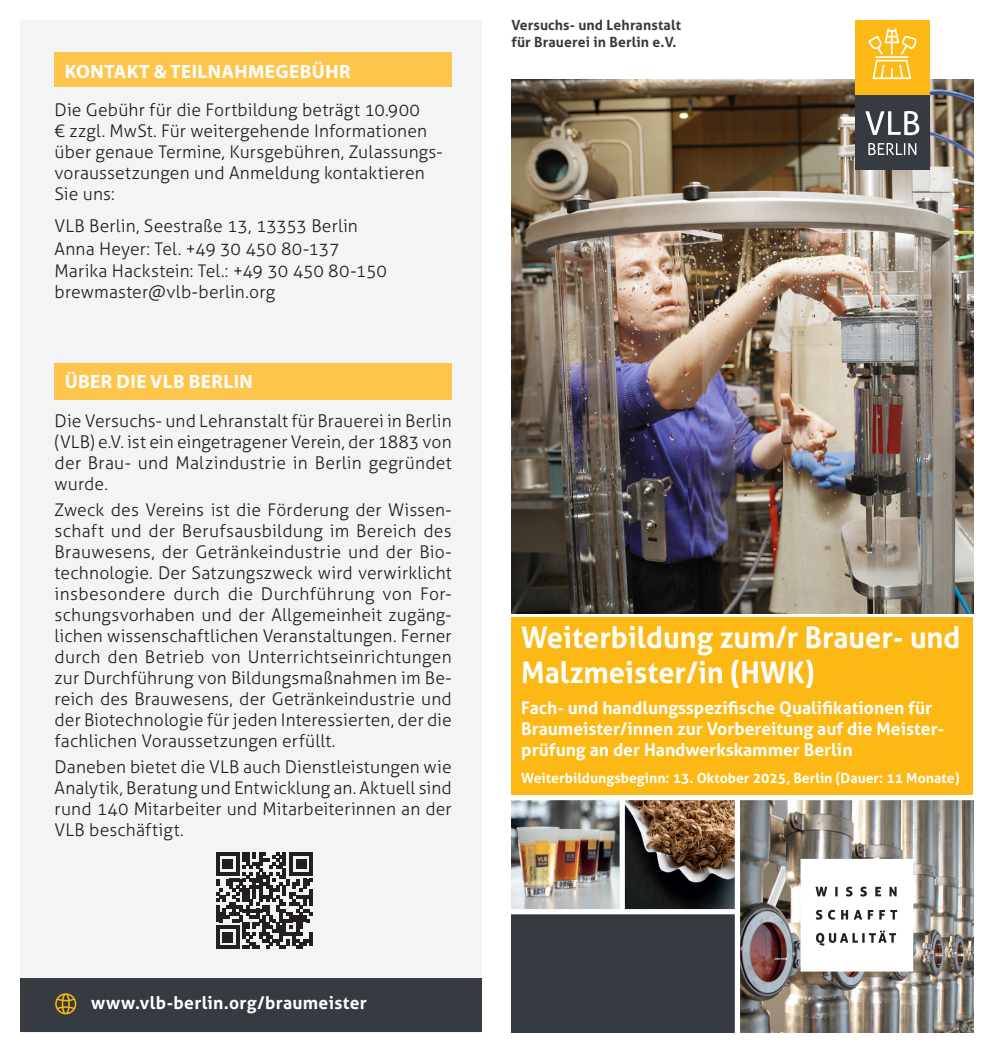
<style>
.page{position:relative;width:993px;height:1052px;background:#fff}
.page>*{position:absolute;margin:0;border:0;box-sizing:border-box;transform-origin:0 0}
.t1{font:700 29.75px/35.7px "Aller";color:#fff}
.Headline1{font:700 19.25px "Myriad Pro";letter-spacing:.02em;color:#fff}
.Fließtext{font:300 17.5px/21px "Aller";letter-spacing:.005em;color:#231f20;text-align:justify}
.t2{font:700 17.5px/21px "Aller";color:#fff}
.t3{font:700 14px "Aller";color:#fff}
.t4{font:700 14px "Aller";letter-spacing:.01em;color:#353b40}
</style>
<div class="page">
<div style="left:20px;top:20px;width:461px;height:1012px;background:#f3f4f5"></div>
<img style="left:511px;top:79px;width:461px;height:534px">
<img style="left:624px;top:800px;width:110px;height:109px">
<div style="left:511px;top:617px;width:461px;height:179px;background:#fcb814"></div>
<img style="left:511px;top:800px;width:108px;height:109px">
<img style="left:740px;top:800px;width:232px;height:232px">
<div style="left:511px;top:913px;width:224px;height:119px;background:#353b40"></div>
<div style="left:506px;top:909px;width:232px;height:5px;background:#fff"></div>
<div style="left:734px;top:796px;width:5px;height:241px;background:#fff"></div>
<div style="left:854px;top:20px;width:75px;height:74px;background:#fcb814"></div>
<svg style="left:868px;top:28px;width:48px;height:51px"></svg>
<div style="left:854px;top:96px;width:75px;height:74px;background:#353b40"></div>
<svg style="left:865px;top:111px;width:53px;height:24px"></svg>
<svg style="left:868px;top:143px;width:48px;height:12px"></svg>
<div style="left:506px;top:795px;width:475px;height:5px;background:#fff"></div>
<div style="left:55px;top:52px;width:396px;height:35px;background:#fec54d"></div>
<div style="left:20px;top:979px;width:461px;height:53px;background:#353b40"></div>
<svg style="left:55px;top:993px;width:21px;height:21px"></svg>
<svg style="left:216px;top:852px;width:97px;height:97px"></svg>
<hr style="left:309px;top:932px;width:4px;height:13px;background:#231f20">
<div style="left:55px;top:363px;width:396px;height:36px;background:#fec54d"></div>
<svg style="left:800px;top:859px;width:112px;height:112px"></svg>
<p class="Headline1" style="left:65px;top:59px;width:287px">KONTAKT &amp; TEILNAHMEGEBÜHR</p>
<p class="Fließtext" style="left:55px;top:99px;width:389px;text-align:left">Die Gebühr für die Fortbildung beträgt 10.900<br>€ zzgl. MwSt. Für weitergehende Informationen über genaue Termine, Kursgebühren, Zulassungs&shy;voraussetzungen und Anmeldung kontaktieren Sie uns:</p>
<p class="Fließtext" style="left:55px;top:216px;width:305px">VLB Berlin, Seestraße 13, 13353 Berlin</p>
<p class="Fließtext" style="left:55px;top:238px;width:286px">Anna Heyer: Tel. +49 30 450 80-137</p>
<p class="Fließtext" style="left:55px;top:261px;width:334px">Marika Hackstein: Tel.: +49 30 450 80-150 brewmaster@vlb-berlin.org</p>
<p class="Headline1" style="left:65px;top:369px;width:189px">ÜBER DIE VLB BERLIN</p>
<p class="Fließtext" style="left:55px;top:410px;width:398px">Die Versuchs- und Lehranstalt für Brauerei in Berlin (VLB) e.V. ist ein eingetragener Verein, der 1883 von der Brau- und Malzindustrie in Berlin gegründet wurde.</p>
<p class="Fließtext" style="left:55px;top:499px;width:398px">Zweck des Vereins ist die Förderung der Wissen&shy;schaft und der Berufsausbildung im Bereich des Brauwesens, der Getränkeindustrie und der Bio&shy;technologie. Der Satzungszweck wird verwirklicht insbesondere durch die Durchführung von For&shy;schungsvorhaben und der Allgemeinheit zugäng&shy;lichen wissenschaftlichen Veranstaltungen. Ferner durch den Betrieb von Unterrichtseinrichtungen zur Durchführung von Bildungsmaßnahmen im Be&shy;reich des Brauwesens, der Getränkeindustrie und der Biotechnologie für jeden Interessierten, der die fachlichen Voraussetzungen erfüllt.</p>
<p class="Fließtext" style="left:55px;top:756px;width:398px">Daneben bietet die VLB auch Dienstleistungen wie Analytik, Beratung und Entwicklung an. Aktuell sind rund 140 Mitarbeiter und Mitarbeiterinnen an der VLB beschäftigt.</p>
<p class="t4" style="left:511px;top:17px;width:171px">Versuchs- und Lehranstalt</p>
<p class="t4" style="left:511px;top:33px;width:166px">für Brauerei in Berlin e.V.</p>
<p class="t1" style="left:521px;top:619px;width:440px">Weiterbildung zum/r Brauer- und<br>Malzmeister/in (HWK)</p>
<p class="t2" style="left:521px;top:697px;width:424px">Fach- und handlungsspezifische Qualifikationen für<br>Braumeister/innen zur Vorbereitung auf die Meister&shy;prüfung an der Handwerkskammer Berlin</p>
<p class="t3" style="left:521px;top:769px;width:439px">Weiterbildungsbeginn: 13. Oktober 2025, Berlin (Dauer: 11 Monate)</p>
<p class="t2" style="left:91px;top:992px;width:277px">www.vlb-berlin.org/braumeister</p>
</div>
